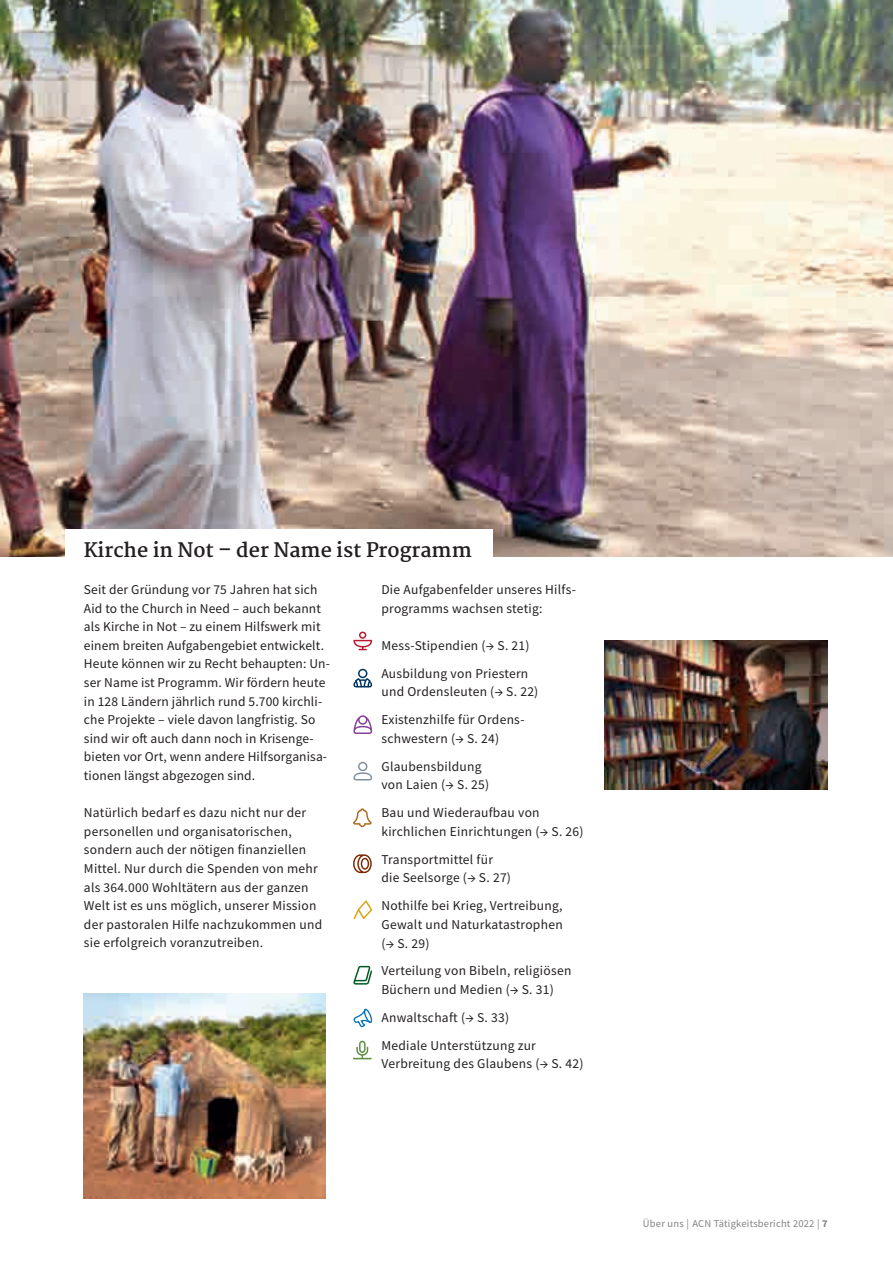
<style>
.page{position:relative;width:893px;height:1263px;background:#fff}
.page>*{position:absolute;margin:0;border:0;box-sizing:border-box;transform-origin:0 0}
.t1{font:700 19.5px "Martel";color:#231f20}
.t2{font:13.5px/18.6px "Source Sans Pro";letter-spacing:.02em;color:#231f20}
.t3{font:10.5px "Source Sans Pro";letter-spacing:.02em;color:#808285}
.s1{font-weight:700}
</style>
<div class="page">
<img style="left:604px;top:640px;width:224px;height:149px">
<img style="left:0;top:0;width:893px;height:557px">
<div style="left:65px;top:529px;width:428px;height:37px;background:#fff"></div>
<svg style="left:353px;top:966px;width:19px;height:18px"></svg>
<svg style="left:353px;top:762px;width:19px;height:18px"></svg>
<svg style="left:353px;top:715px;width:19px;height:19px"></svg>
<svg style="left:353px;top:632px;width:19px;height:18px"></svg>
<svg style="left:353px;top:669px;width:19px;height:18px"></svg>
<svg style="left:353px;top:854px;width:19px;height:19px"></svg>
<svg style="left:353px;top:900px;width:19px;height:19px"></svg>
<svg style="left:353px;top:808px;width:19px;height:19px"></svg>
<svg style="left:353px;top:1041px;width:19px;height:18px"></svg>
<svg style="left:353px;top:1008px;width:19px;height:20px"></svg>
<img style="left:84px;top:994px;width:242px;height:204px">
<h1 class="t1" style="left:84px;top:539px;width:390px">Kirche in Not – der Name ist Programm</h1>
<p class="t2" style="left:84px;top:580px;width:247px">Seit der Gründung vor 75 Jahren hat sich Aid to the Church in Need – auch bekannt als Kirche in Not – zu einem Hilfswerk mit einem breiten Aufgabengebiet entwickelt.<br>Heute können wir zu Recht behaupten: Un&shy;ser Name ist Programm. Wir fördern heute in 128 Ländern jährlich rund 5.700 kirchli&shy;che Projekte – viele davon langfristig. So sind wir oft auch dann noch in Krisenge&shy;bieten vor Ort, wenn andere Hilfsorganisa&shy;tionen längst abgezogen sind.</p>
<p class="t2" style="left:84px;top:803px;width:240px">Natürlich bedarf es dazu nicht nur der personellen und organisatorischen, sondern auch der nötigen finanziellen Mittel. Nur durch die Spenden von mehr als 364.000 Wohltätern aus der ganzen Welt ist es uns möglich, unserer Mission der pastoralen Hilfe nachzukommen und sie erfolgreich voranzutreiben.</p>
<p class="t2" style="left:381px;top:580px;width:196px">Die Aufgabenfelder unseres Hilfs&shy;programms wachsen stetig:</p>
<p class="t2" style="left:381px;top:631px;width:150px;line-height:27.9px">Mess-Stipendien (→ S. 21)<br>Ausbildung von Priestern</p>
<p class="t2" style="left:381px;top:678px;width:158px;line-height:27.9px">und Ordensleuten (→ S. 22)<br>Existenzhilfe für Ordens-</p>
<p class="t2" style="left:381px;top:724px;width:119px;line-height:27.9px">schwestern (→ S. 24)<br>Glaubensbildung</p>
<p class="t2" style="left:381px;top:771px;width:160px;line-height:27.9px">von Laien (→ S. 25)<br>Bau und Wiederaufbau von</p>
<p class="t2" style="left:381px;top:817px;width:204px;line-height:27.9px">kirchlichen Einrichtungen (→ S. 26)<br>Transportmittel für</p>
<p class="t2" style="left:381px;top:864px;width:183px;line-height:27.9px">die Seelsorge (→ S. 27)<br>Nothilfe bei Krieg, Vertreibung,</p>
<p class="t2" style="left:381px;top:915px;width:183px">Gewalt und Naturkatastrophen (→ S. 29)</p>
<p class="t2" style="left:381px;top:961px;width:191px">Verteilung von Bibeln, religiösen<br>Büchern und Medien (→ S. 31)</p>
<p class="t2" style="left:381px;top:1003px;width:156px;line-height:27.9px">Anwaltschaft (→ S. 33)<br>Mediale Unterstützung zur</p>
<p class="t2" style="left:381px;top:1054px;width:204px">Verbreitung des Glaubens (→ S. 42)</p>
<p class="t3" style="left:643px;top:1217px;width:186px">Über uns | ACN Tätigkeitsbericht 2022 | <span class="s1">7</span></p>
</div>
